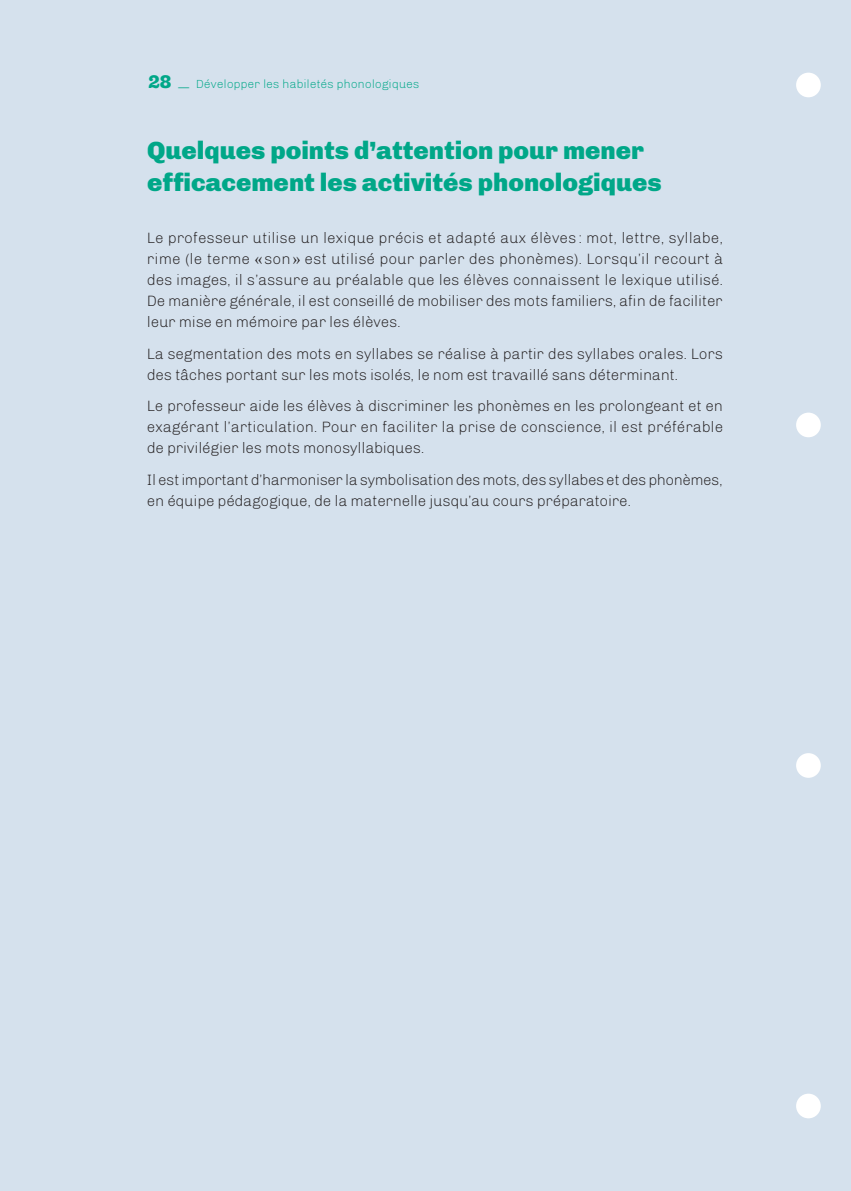
<style>
.page{position:relative;width:851px;height:1191px;background:#fff}
.page>*{position:absolute;margin:0;border:0;box-sizing:border-box;transform-origin:0 0}
.t1{font:900 25.5px/31.5px "Chivo";color:#00a788}
.t2{font:300 15.3px/21px "Chivo";letter-spacing:-.01em;color:#231f20;text-align:justify}
.t3{font:300 12px "Chivo";color:#00a788}
.s1{font-family:"Hernandez Niu W00";font-weight:800;font-size:18px}
.s2{font-family:"Times New Roman";font-weight:400}
</style>
<div class="page">
<div style="left:0;top:0;width:850px;height:1191px;background:#d5e1ed"></div>
<div style="left:796px;top:73px;width:24px;height:24px;background:#fff;border-radius:50%"></div>
<div style="left:796px;top:412px;width:24px;height:25px;background:#fff;border-radius:50%"></div>
<div style="left:796px;top:753px;width:24px;height:25px;background:#fff;border-radius:50%"></div>
<div style="left:796px;top:1093px;width:24px;height:25px;background:#fff;border-radius:50%"></div>
<p class="t3" style="left:148px;top:77px;width:272px"><span class="s1">28</span> — Développer les habiletés phonologiques</p>
<h1 class="t1" style="left:147px;top:135px;width:516px">Quelques points d’attention pour mener efficacement les activités phonologiques</h1>
<p class="t2" style="left:147px;top:227px;width:577px">Le professeur utilise un lexique précis et adapté aux élèves : mot, lettre, syllabe, rime (le terme <span class="s2">«</span> son<span class="s2">»</span> est utilisé pour parler des phonèmes). Lorsqu’il recourt à des images, il s’assure au préalable que les élèves connaissent le lexique utilisé.<br>De manière générale, il est conseillé de mobiliser des mots familiers, afin de faciliter leur mise en mémoire par les élèves.</p>
<p class="t2" style="left:147px;top:343px;width:577px">La segmentation des mots en syllabes se réalise à partir des syllabes orales. Lors des tâches portant sur les mots isolés, le nom est travaillé sans déterminant.</p>
<p class="t2" style="left:147px;top:395px;width:577px">Le professeur aide les élèves à discriminer les phonèmes en les prolongeant et en exagérant l’articulation. Pour en faciliter la prise de conscience, il est préférable de privilégier les mots monosyllabiques.</p>
<p class="t2" style="left:147px;top:469px;width:577px">Il est important d’harmoniser la symbolisation des mots, des syllabes et des phonèmes, en équipe pédagogique, de la maternelle jusqu’au cours préparatoire.</p>
</div>
